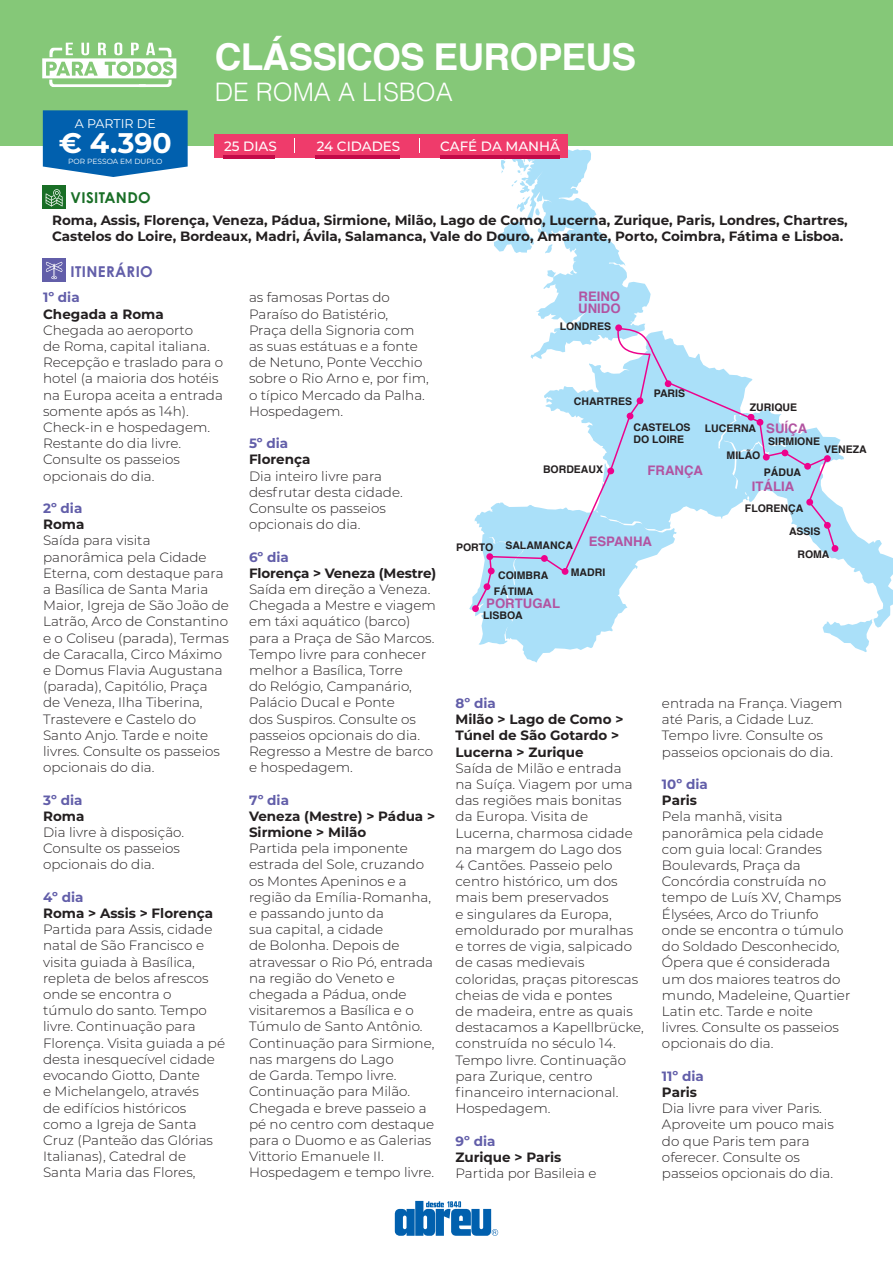
<style>
.page{position:relative;width:893px;height:1263px;background:#fff}
.page>*{position:absolute;margin:0;border:0;box-sizing:border-box;transform-origin:0 0}
.t1{font:700 37.05px "Helvetica";letter-spacing:-.02em;color:#fff}
.t2{font:700 28.35px "Montserrat";color:#fff}
.t3{font:300 25.5px "Helvetica";color:#fff}
.t4{font:700 15px "Century Gothic Std";letter-spacing:.025em;color:#625ea9}
.t5{font:700 15px "Century Gothic Std";letter-spacing:.025em;color:#196e26}
.t6{font:300 13.5px/16.2px "Montserrat";color:#231f20}
.t7{font:700 13.5px/16.2px "Montserrat";color:#231f20}
.t8{font:700 13.5px "Montserrat";color:#625ea9}
.t9{font:500 13.5px "Montserrat";color:#fff}
.t10{font:700 13.2px/12px "Helvetica";color:#b254a1}
.t11{font:12.6px "Montserrat";color:#fff}
.t12{font:700 10.5px/15.8px "Helvetica";color:#231f20}
.t13{font:7.5px "Montserrat";color:#fff}
</style>
<div class="page">
<svg style="left:469px;top:145px;width:424px;height:518px"></svg>
<div style="left:637px;top:397px;width:6px;height:7px;background:#ed028c;border-radius:50%"></div>
<div style="left:486px;top:553px;width:7px;height:7px;background:#ed028c;border-radius:50%"></div>
<div style="left:0;top:0;width:893px;height:145px;background:#85c878"></div>
<div style="left:43px;top:185px;width:23px;height:23px;background:#196e26"></div>
<div style="left:43px;top:259px;width:23px;height:23px;background:#625ea9"></div>
<svg style="left:46px;top:189px;width:17px;height:17px"></svg>
<svg style="left:46px;top:262px;width:17px;height:17px"></svg>
<div style="left:215px;top:134px;width:353px;height:23px;background:#ef3b6b"></div>
<hr style="left:223px;top:156px;width:51px;height:3px;background:#c30a49">
<hr style="left:315px;top:156px;width:84px;height:3px;background:#c30a49">
<hr style="left:441px;top:156px;width:119px;height:3px;background:#c30a49">
<svg style="left:294px;top:138px;width:1px;height:15px"></svg>
<svg style="left:419px;top:138px;width:1px;height:15px"></svg>
<svg style="left:42px;top:42px;width:134px;height:45px"></svg>
<svg style="left:43px;top:110px;width:145px;height:67px;background:#156db4"></svg>
<svg style="left:395px;top:1201px;width:103px;height:35px"></svg>
<p class="t11" style="left:75px;top:115px;width:83px">A PARTIR DE</p>
<h2 class="t2" style="left:59px;top:123px;width:115px">€ 4.390</h2>
<p class="t13" style="left:68px;top:157px;width:96px">POR PESSOA EM DUPLO</p>
<p class="t5" style="left:71px;top:188px;width:82px">VISITANDO</p>
<h1 class="t1" style="left:215px;top:27px;width:423px">CLÁSSICOS EUROPEUS</h1>
<h3 class="t3" style="left:215px;top:70px;width:240px">DE ROMA A LISBOA</h3>
<p class="t9" style="left:224px;top:137px;width:54px">25 DIAS</p>
<p class="t9" style="left:317px;top:137px;width:85px">24 CIDADES</p>
<p class="t9" style="left:440px;top:137px;width:121px">CAFÉ DA MANHÃ</p>
<p class="t7" style="left:52px;top:211px;width:797px">Roma, Assis, Florença, Veneza, Pádua, Sirmione, Milão, Lago de Como, Lucerna, Zurique, Paris, Londres, Chartres,<br>Castelos do Loire, Bordeaux, Madri, Ávila, Salamanca, Vale do Douro, Amarante, Porto, Coimbra, Fátima e Lisboa.</p>
<p class="t4" style="left:71px;top:262px;width:84px">ITINERÁRIO</p>
<p class="t8" style="left:43px;top:288px;width:38px">1º dia</p>
<p class="t7" style="left:43px;top:305px;width:122px">Chegada a Roma</p>
<p class="t6" style="left:43px;top:321px;width:182px">Chegada ao aeroporto<br>de Roma, capital italiana.<br>Recepção e traslado para o hotel (a maioria dos hotéis na Europa aceita a entrada somente após as 14h).<br>Check-in e hospedagem.<br>Restante do dia livre.<br>Consulte os passeios opcionais do dia.</p>
<p class="t8" style="left:43px;top:498px;width:41px">2º dia</p>
<p class="t7" style="left:43px;top:516px;width:43px">Roma</p>
<p class="t6" style="left:43px;top:532px;width:187px">Saída para visita panorâmica pela Cidade<br>Eterna, com destaque para a Basílica de Santa Maria<br>Maior, Igreja de São João de<br>Latrão, Arco de Constantino e o Coliseu (parada), Termas de Caracalla, Circo Máximo e Domus Flavia Augustana (parada), Capitólio, Praça<br>de Veneza, Ilha Tiberina,<br>Trastevere e Castelo do<br>Santo Anjo. Tarde e noite livres. Consulte os passeios opcionais do dia.</p>
<p class="t8" style="left:43px;top:790px;width:41px">3º dia</p>
<p class="t7" style="left:43px;top:807px;width:43px">Roma</p>
<p class="t6" style="left:43px;top:824px;width:142px">Dia livre à disposição.<br>Consulte os passeios opcionais do dia.</p>
<p class="t8" style="left:43px;top:887px;width:42px">4º dia</p>
<p class="t7" style="left:43px;top:904px;width:172px">Roma &gt; Assis &gt; Florença</p>
<p class="t6" style="left:43px;top:921px;width:184px">Partida para Assis, cidade natal de São Francisco e visita guiada à Basílica, repleta de belos afrescos onde se encontra o<br>túmulo do santo. Tempo livre. Continuação para<br>Florença. Visita guiada a pé desta inesquecível cidade evocando Giotto, Dante<br>e Michelangelo, através<br>de edifícios históricos como a Igreja de Santa<br>Cruz (Panteão das Glórias<br>Italianas), Catedral de<br>Santa Maria das Flores,</p>
<p class="t6" style="left:249px;top:289px;width:181px">as famosas Portas do<br>Paraíso do Batistério,<br>Praça della Signoria com as suas estátuas e a fonte de Netuno, Ponte Vecchio sobre o Rio Arno e, por fim, o típico Mercado da Palha.<br>Hospedagem.</p>
<p class="t8" style="left:249px;top:434px;width:41px">5º dia</p>
<p class="t7" style="left:249px;top:451px;width:63px">Florença</p>
<p class="t6" style="left:249px;top:467px;width:155px">Dia inteiro livre para desfrutar desta cidade.<br>Consulte os passeios opcionais do dia.</p>
<p class="t8" style="left:249px;top:547px;width:41px">6º dia</p>
<p class="t7" style="left:249px;top:564px;width:189px">Florença &gt; Veneza (Mestre)</p>
<p class="t6" style="left:249px;top:581px;width:188px">Saída em direção a Veneza.<br>Chegada a Mestre e viagem em táxi aquático (barco) para a Praça de São Marcos.<br>Tempo livre para conhecer melhor a Basílica, Torre<br>do Relógio, Campanário,<br>Palácio Ducal e Ponte<br>dos Suspiros. Consulte os passeios opcionais do dia.<br>Regresso a Mestre de barco e hospedagem.</p>
<p class="t8" style="left:249px;top:790px;width:42px">7º dia</p>
<p class="t7" style="left:249px;top:807px;width:188px">Veneza (Mestre) &gt; Pádua &gt;<br>Sirmione &gt; Milão</p>
<p class="t6" style="left:249px;top:840px;width:187px">Partida pela imponente estrada del Sole, cruzando os Montes Apeninos e a região da Emília-Romanha, e passando junto da<br>sua capital, a cidade<br>de Bolonha. Depois de atravessar o Rio Pó, entrada na região do Veneto e chegada a Pádua, onde visitaremos a Basílica e o<br>Túmulo de Santo Antônio.<br>Continuação para Sirmione, nas margens do Lago<br>de Garda. Tempo livre.<br>Continuação para Milão.<br>Chegada e breve passeio a pé no centro com destaque para o Duomo e as Galerias<br>Vittorio Emanuele II.<br>Hospedagem e tempo livre.</p>
<p class="t10" style="left:578px;top:291px;width:44px">REINO<br>UNIDO</p>
<p class="t12" style="left:560px;top:319px;width:53px">LONDRES</p>
<p class="t12" style="left:574px;top:394px;width:60px">CHARTRES</p>
<p class="t12" style="left:654px;top:386px;width:33px">PARIS</p>
<p class="t12" style="left:633px;top:421px;width:59px;line-height:12.6px">CASTELOS<br>DO LOIRE</p>
<p class="t12" style="left:750px;top:399px;width:49px">ZURIQUE</p>
<p class="t10" style="left:766px;top:422px;width:42px">SUÍÇA</p>
<p class="t12" style="left:705px;top:421px;width:53px">LUCERNA</p>
<p class="t12" style="left:768px;top:433px;width:53px">SIRMIONE</p>
<p class="t12" style="left:824px;top:441px;width:44px">VENEZA</p>
<p class="t12" style="left:727px;top:447px;width:35px">MILÃO</p>
<p class="t12" style="left:543px;top:462px;width:62px">BORDEAUX</p>
<p class="t10" style="left:647px;top:465px;width:57px">FRANÇA</p>
<p class="t12" style="left:456px;top:539px;width:39px">PORTO</p>
<p class="t12" style="left:505px;top:538px;width:69px">SALAMANCA</p>
<p class="t10" style="left:589px;top:535px;width:65px">ESPANHA</p>
<p class="t12" style="left:494px;top:568px;width:56px;text-indent:4px">COIMBRA<br>FÁTIMA</p>
<p class="t10" style="left:486px;top:598px;width:75px">PORTUGAL</p>
<p class="t12" style="left:483px;top:607px;width:41px">LISBOA</p>
<p class="t12" style="left:571px;top:565px;width:36px">MADRI</p>
<p class="t12" style="left:764px;top:464px;width:39px">PÁDUA</p>
<p class="t10" style="left:752px;top:480px;width:44px">ITÁLIA</p>
<p class="t12" style="left:745px;top:500px;width:60px">FLORENÇA</p>
<p class="t12" style="left:789px;top:524px;width:33px">ASSIS</p>
<p class="t12" style="left:797px;top:547px;width:34px">ROMA</p>
<p class="t8" style="left:455px;top:693px;width:42px">8º dia</p>
<p class="t7" style="left:455px;top:711px;width:169px">Milão &gt; Lago de Como &gt;<br>Túnel de São Gotardo &gt;<br>Lucerna &gt; Zurique</p>
<p class="t6" style="left:455px;top:759px;width:190px">Saída de Milão e entrada<br>na Suíça. Viagem por uma das regiões mais bonitas<br>da Europa. Visita de<br>Lucerna, charmosa cidade na margem do Lago dos<br>4 Cantões. Passeio pelo centro histórico, um dos mais bem preservados<br>e singulares da Europa, emoldurado por muralhas e torres de vigia, salpicado de casas medievais coloridas, praças pitorescas cheias de vida e pontes<br>de madeira, entre as quais destacamos a Kapellbrücke, construída no século 14.<br>Tempo livre. Continuação para Zurique, centro financeiro internacional.<br>Hospedagem.</p>
<p class="t8" style="left:455px;top:1131px;width:41px">9º dia</p>
<p class="t7" style="left:455px;top:1148px;width:107px">Zurique &gt; Paris</p>
<p class="t6" style="left:455px;top:1164px;width:142px">Partida por Basileia e</p>
<p class="t6" style="left:662px;top:695px;width:182px">entrada na França. Viagem até Paris, a Cidade Luz.<br>Tempo livre. Consulte os passeios opcionais do dia.</p>
<p class="t8" style="left:662px;top:774px;width:47px">10º dia</p>
<p class="t7" style="left:662px;top:792px;width:37px">Paris</p>
<p class="t6" style="left:662px;top:808px;width:190px">Pela manhã, visita panorâmica pela cidade com guia local: Grandes<br>Boulevards, Praça da<br>Concórdia construída no tempo de Luís XV, Champs<br>Élysées, Arco do Triunfo onde se encontra o túmulo do Soldado Desconhecido,<br>Ópera que é considerada um dos maiores teatros do mundo, Madeleine, Quartier<br>Latin etc. Tarde e noite livres. Consulte os passeios opcionais do dia.</p>
<p class="t8" style="left:662px;top:1066px;width:43px">11º dia</p>
<p class="t7" style="left:662px;top:1083px;width:37px">Paris</p>
<p class="t6" style="left:662px;top:1100px;width:173px">Dia livre para viver Paris.<br>Aproveite um pouco mais do que Paris tem para oferecer. Consulte os passeios opcionais do dia.</p>
</div>
